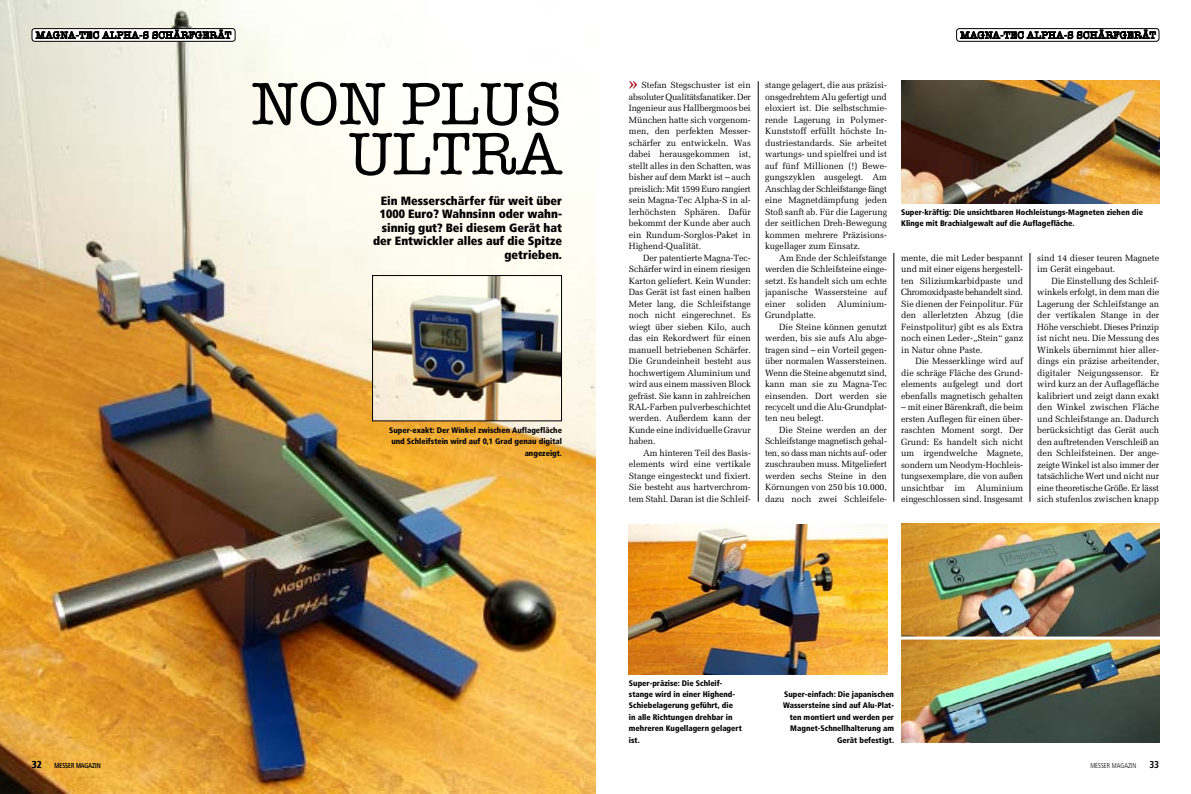
<style>
.page{position:relative;width:1191px;height:794px;background:#fff}
.page>*{position:absolute;margin:0;border:0;box-sizing:border-box;transform-origin:0 0}
.t1{font:61.7px/50px "American Typewriter";color:#000;text-align:right}
.t2{font:900 condensed 12px/13.5px "Frutiger LT Com";color:#000;text-align:right}
.t3{font:10px "American Typewriter";letter-spacing:.03em;color:#000}
.t4{font:700 condensed 10px "Frutiger LT Com";color:#000;scale:.95 1}
.t5{font:9px/11.5px "Melior LT Std";color:#000;text-align:justify}
.t6{font:900 condensed 8px/11.5px "Frutiger LT Com";color:#000}
.t7{font:300 condensed 7px "Frutiger LT Com";color:#000;scale:.95 1}
.s1{font-weight:700;font-size:19px;color:#a40e18}
</style>
<div class="page">
<svg style="left:960px;top:30px;width:195px;height:9px"></svg>
<div style="left:956px;top:28px;width:203px;height:14px;border:1px solid #000;border-radius:3px"></div>
<img style="left:0;top:0;width:595px;height:793px">
<div style="left:32px;top:29px;width:203px;height:12px;background:#fff;border-radius:3px"></div>
<svg style="left:36px;top:30px;width:195px;height:9px"></svg>
<div style="left:32px;top:28px;width:203px;height:14px;border:1px solid #000;border-radius:3px"></div>
<hr style="left:758px;top:81px;width:1px;height:421px;background:#000">
<hr style="left:893px;top:253px;width:1px;height:249px;background:#000">
<hr style="left:1029px;top:253px;width:1px;height:249px;background:#000">
<img style="left:374px;top:277px;width:186px;height:142px">
<div style="left:372px;top:275px;width:190px;height:146px;border:1px solid #000"></div>
<img style="left:901px;top:81px;width:258px;height:122px">
<img style="left:629px;top:525px;width:258px;height:149px">
<img style="left:901px;top:523px;width:258px;height:220px">
<hr style="left:894px;top:636px;width:277px;height:3px;background:#fff">
<p class="t3" style="left:36px;top:27px;width:197px">MAGNA-TEC ALPHA-S SCHÄRFGERÄT</p>
<h1 class="t1" style="left:251px;top:77px;width:312px">NON PLUS<br>ULTRA</h1>
<h2 class="t2" style="left:373px;top:194px;width:190px">Ein Messerschärfer für weit über<br>1000 Euro? Wahnsinn oder wahn&shy;sinnig gut? Bei diesem Gerät hat der Entwickler alles auf die Spitze getrieben.</h2>
<p class="t6" style="left:389px;top:424px;width:174px;text-align:right">Super-exakt: Der Winkel zwischen Auflagefläche und Schleifstein wird auf 0,1 Grad genau digital angezeigt.</p>
<p class="t3" style="left:960px;top:27px;width:197px">MAGNA-TEC ALPHA-S SCHÄRFGERÄT</p>
<p class="t5" style="left:629px;top:80px;width:123px"><span class="s1">››</span> Stefan Stegschuster ist ein absoluter Qualitätsfanatiker. Der Ingenieur aus Hallbergmoos bei München hatte sich vorgenom&shy;men, den perfekten Messer&shy;schärfer zu entwickeln. Was dabei herausgekommen ist, stellt alles in den Schatten, was bisher auf dem Markt ist – auch preislich: Mit 1599 Euro rangiert sein Magna-Tec Alpha-S in al&shy;lerhöchsten Sphären. Dafür bekommt der Kunde aber auch ein Rundum-Sorglos-Paket in Highend-Qualität.</p>
<p class="t5" style="left:629px;top:252px;width:123px;text-indent:14px">Der patentierte Magna-Tec-Schärfer wird in einem riesigen Karton geliefert. Kein Wunder:<br>Das Gerät ist fast einen halben Meter lang, die Schleifstange noch nicht eingerechnet. Es wiegt über sieben Kilo, auch das ein Rekordwert für einen manuell betriebenen Schärfer.<br>Die Grundeinheit besteht aus hochwertigem Aluminium und wird aus einem massiven Block gefräst. Sie kann in zahlreichen RAL-Farben pulverbeschichtet werden. Außerdem kann der Kunde eine individuelle Gravur haben.</p>
<p class="t5" style="left:629px;top:447px;width:123px;text-indent:14px">Am hinteren Teil des Basis&shy;elements wird eine vertikale Stange eingesteckt und fixiert.<br>Sie besteht aus hartverchrom&shy;tem Stahl. Daran ist die Schleif-</p>
<p class="t5" style="left:765px;top:80px;width:123px">stange gelagert, die aus präzisi&shy;onsgedrehtem Alu gefertigt und eloxiert ist. Die selbstschmie&shy;rende Lagerung in Polymer-Kunststoff erfüllt höchste In&shy;dustriestandards. Sie arbeitet wartungs- und spielfrei und ist auf fünf Millionen (!) Bewe&shy;gungszyklen ausgelegt. Am Anschlag der Schleifstange fängt eine Magnetdämpfung jeden Stoß sanft ab. Für die Lagerung der seitlichen Dreh-Bewegung kommen mehrere Präzisions&shy;kugellager zum Einsatz.</p>
<p class="t5" style="left:765px;top:252px;width:123px;text-indent:14px">Am Ende der Schleifstange werden die Schleifsteine einge&shy;setzt. Es handelt sich um echte japanische Wassersteine auf einer soliden Aluminium-Grundplatte.</p>
<p class="t5" style="left:765px;top:321px;width:123px;text-indent:14px">Die Steine können genutzt werden, bis sie aufs Alu abge&shy;tragen sind – ein Vorteil gegen&shy;über normalen Wassersteinen.<br>Wenn die Steine abgenutzt sind, kann man sie zu Magna-Tec einsenden. Dort werden sie recycelt und die Alu-Grundplat&shy;ten neu belegt.</p>
<p class="t5" style="left:765px;top:424px;width:123px;text-indent:14px">Die Steine werden an der Schleifstange magnetisch gehal&shy;ten, so dass man nichts auf- oder zuschrauben muss. Mitgeliefert werden sechs Steine in den Körnungen von 250 bis 10.000, dazu noch zwei Schleifele-</p>
<p class="t6" style="left:901px;top:206px;width:243px">Super-kräftig: Die unsichtbaren Hochleistungs-Magneten ziehen die<br>Klinge mit Brachialgewalt auf die Auflagefläche.</p>
<p class="t5" style="left:901px;top:252px;width:123px">mente, die mit Leder bespannt und mit einer eigens hergestell&shy;ten Siliziumkarbidpaste und Chromoxidpaste behandelt sind.<br>Sie dienen der Feinpolitur. Für den allerletzten Abzug (die Feinstpolitur) gibt es als Extra noch einen Leder-„Stein“ ganz in Natur ohne Paste.</p>
<p class="t5" style="left:901px;top:355px;width:123px;text-indent:14px">Die Messerklinge wird auf die schräge Fläche des Grund&shy;elements aufgelegt und dort ebenfalls magnetisch gehalten</p>
<p class="t5" style="left:901px;top:401px;width:123px">– mit einer Bärenkraft, die beim ersten Auflegen für einen über&shy;raschten Moment sorgt. Der Grund: Es handelt sich nicht um irgendwelche Magnete, sondern um Neodym-Hochleis&shy;tungsexemplare, die von außen unsichtbar im Aluminium eingeschlossen sind. Insgesamt</p>
<p class="t5" style="left:1037px;top:252px;width:123px">sind 14 dieser teuren Magnete im Gerät eingebaut.</p>
<p class="t5" style="left:1037px;top:275px;width:123px;text-indent:14px">Die Einstellung des Schleif&shy;winkels erfolgt, in dem man die Lagerung der Schleifstange an der vertikalen Stange in der Höhe verschiebt. Dieses Prinzip ist nicht neu. Die Messung des Winkels übernimmt hier aller&shy;dings ein präzise arbeitender, digitaler Neigungssensor. Er wird kurz an der Auflagefläche kalibriert und zeigt dann exakt den Winkel zwischen Fläche und Schleifstange an. Dadurch berücksichtigt das Gerät auch den auftretenden Verschleiß an den Schleifsteinen. Der ange&shy;zeigte Winkel ist also immer der tatsächliche Wert und nicht nur eine theoretische Größe. Er lässt sich stufenlos zwischen knapp</p>
<p class="t4" style="left:32px;top:758px;width:12px">32</p>
<p class="t7" style="left:55px;top:761px;width:50px">MESSER MAGAZIN</p>
<p class="t6" style="left:629px;top:677px;width:114px">Super-präzise: Die Schleif&shy;stange wird in einer Highend-<br>Schiebelagerung geführt, die<br>in alle Richtungen drehbar in mehreren Kugellagern gelagert ist.</p>
<p class="t6" style="left:783px;top:688px;width:112px;text-align:right">Super-einfach: Die japanischen<br>Wassersteine sind auf Alu-Plat&shy;ten montiert und werden per<br>Magnet-Schnellhalterung am<br>Gerät befestigt.</p>
<p class="t7" style="left:1090px;top:761px;width:50px">MESSER MAGAZIN</p>
<p class="t4" style="left:1149px;top:758px;width:12px">33</p>
</div>
